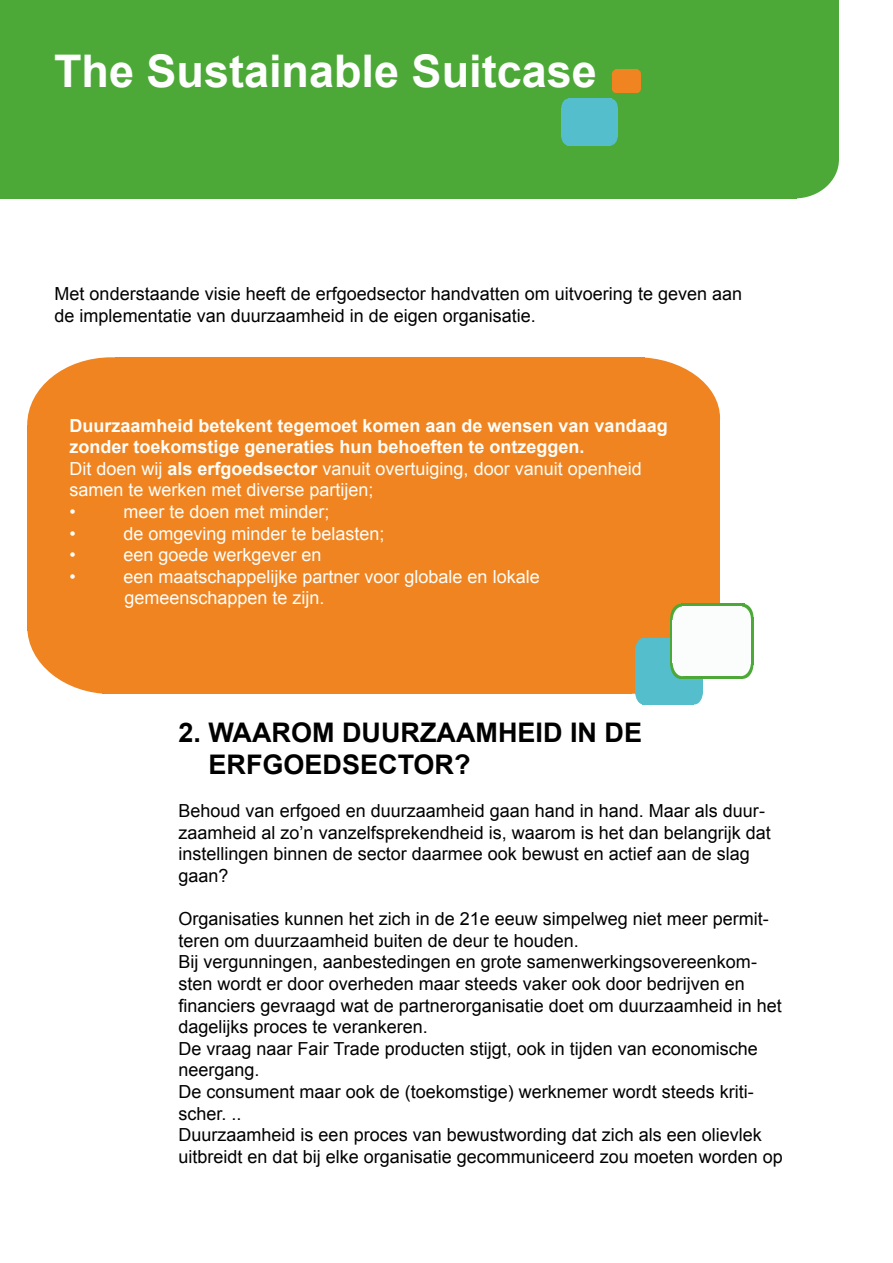
<style>
.page{position:relative;width:893px;height:1263px;background:#fff}
.page>*{position:absolute;margin:0;border:0;box-sizing:border-box;transform-origin:0 0}
.t1{font:700 45px "Arial";color:#fdfefd}
.t2{font:700 27px/32.4px "Arial";color:#000}
.t3{font:18px/21.6px "Arial";color:#000}
.t4{font:700 18px/21.6px "Arial";color:#fffefa}
.t5{font:18px/21.6px "Arial";color:#fffefa}
.s1{font-weight:400}
</style>
<div class="page">
<div style="left:0;top:0;width:839px;height:160px;background:#4da937"></div>
<div style="left:0;top:141px;width:796px;height:57px;background:#4da937"></div>
<div style="left:750px;top:120px;width:89px;height:78px;background:#4da937;border-radius:50%"></div>
<div style="left:561px;top:108px;width:47px;height:29px;background:#54becd"></div>
<div style="left:568px;top:99px;width:43px;height:14px;background:#54becd"></div>
<div style="left:561px;top:99px;width:14px;height:18px;background:#54becd;border-radius:50%"></div>
<div style="left:604px;top:99px;width:14px;height:17px;background:#54becd;border-radius:50%"></div>
<div style="left:606px;top:107px;width:12px;height:30px;background:#54becd"></div>
<div style="left:567px;top:131px;width:43px;height:14px;background:#54becd"></div>
<div style="left:603px;top:127px;width:15px;height:18px;background:#54becd;border-radius:50%"></div>
<div style="left:561px;top:127px;width:14px;height:18px;background:#54becd;border-radius:50%"></div>
<div style="left:612px;top:74px;width:24px;height:15px;background:#ef8421"></div>
<div style="left:616px;top:70px;width:22px;height:7px;background:#ef8421"></div>
<div style="left:612px;top:70px;width:7px;height:9px;background:#ef8421;border-radius:50%"></div>
<div style="left:634px;top:70px;width:7px;height:8px;background:#ef8421;border-radius:50%"></div>
<div style="left:635px;top:74px;width:6px;height:15px;background:#ef8421"></div>
<div style="left:615px;top:86px;width:22px;height:7px;background:#ef8421"></div>
<div style="left:634px;top:84px;width:7px;height:9px;background:#ef8421;border-radius:50%"></div>
<div style="left:612px;top:84px;width:7px;height:9px;background:#ef8421;border-radius:50%"></div>
<div style="left:27px;top:425px;width:569px;height:206px;background:#ef8421"></div>
<div style="left:115px;top:357px;width:529px;height:104px;background:#ef8421"></div>
<div style="left:27px;top:357px;width:168px;height:135px;background:#ef8421;border-radius:50%"></div>
<div style="left:552px;top:357px;width:168px;height:122px;background:#ef8421;border-radius:50%"></div>
<div style="left:578px;top:418px;width:142px;height:213px;background:#ef8421"></div>
<div style="left:103px;top:590px;width:529px;height:104px;background:#ef8421"></div>
<div style="left:546px;top:559px;width:174px;height:135px;background:#ef8421;border-radius:50%"></div>
<div style="left:27px;top:559px;width:168px;height:135px;background:#ef8421;border-radius:50%"></div>
<div style="left:635px;top:651px;width:56px;height:41px;background:#54becd"></div>
<div style="left:644px;top:638px;width:52px;height:20px;background:#54becd"></div>
<div style="left:635px;top:638px;width:16px;height:27px;background:#54becd;border-radius:50%"></div>
<div style="left:689px;top:650px;width:14px;height:42px;background:#54becd"></div>
<div style="left:642px;top:684px;width:52px;height:20px;background:#54becd"></div>
<div style="left:686px;top:678px;width:17px;height:26px;background:#54becd;border-radius:50%"></div>
<div style="left:635px;top:678px;width:16px;height:26px;background:#54becd;border-radius:50%"></div>
<svg style="left:670px;top:624px;width:3px;height:35px"></svg>
<svg style="left:683px;top:604px;width:57px;height:3px"></svg>
<svg style="left:670px;top:604px;width:20px;height:30px"></svg>
<div style="left:733px;top:604px;width:20px;height:27px;background:#4da937;border-radius:50%"></div>
<div style="left:736px;top:617px;width:17px;height:48px;background:#4da937"></div>
<div style="left:679px;top:656px;width:64px;height:23px;background:#4da937"></div>
<div style="left:732px;top:649px;width:21px;height:30px;background:#4da937;border-radius:50%"></div>
<svg style="left:670px;top:649px;width:20px;height:30px"></svg>
<div style="left:673px;top:621px;width:64px;height:42px;background:#fbfdfc"></div>
<div style="left:683px;top:607px;width:59px;height:21px;background:#fbfdfc"></div>
<div style="left:673px;top:607px;width:19px;height:27px;background:#fbfdfc;border-radius:50%"></div>
<div style="left:732px;top:606px;width:19px;height:26px;background:#fbfdfc;border-radius:50%"></div>
<div style="left:735px;top:619px;width:16px;height:44px;background:#fbfdfc"></div>
<div style="left:681px;top:655px;width:60px;height:21px;background:#fbfdfc"></div>
<div style="left:731px;top:648px;width:20px;height:28px;background:#fbfdfc;border-radius:50%"></div>
<div style="left:673px;top:648px;width:19px;height:28px;background:#fbfdfc;border-radius:50%"></div>
<h1 class="t1" style="left:54px;top:41px;width:544px">The Sustainable Suitcase</h1>
<p class="t3" style="left:55px;top:283px;width:689px">Met onderstaande visie heeft de erfgoedsector handvatten om uitvoering te geven aan de implementatie van duurzaamheid in de eigen organisatie.</p>
<p class="t4" style="left:69px;top:415px;width:600px">Duurzaamheid betekent tegemoet komen aan de wensen van vandaag zonder toekomstige generaties hun behoeften te ontzeggen.<br><span class="s1">Dit doen wij</span> als erfgoedsector <span class="s1">vanuit overtuiging, door vanuit openheid samen te werken met diverse partijen;<br>•</span></p>
<p class="t5" style="left:123px;top:501px;width:208px">meer te doen met minder;</p>
<p class="t5" style="left:69px;top:523px;width:8px">•</p>
<p class="t5" style="left:123px;top:523px;width:263px">de omgeving minder te belasten;</p>
<p class="t5" style="left:69px;top:544px;width:8px">•</p>
<p class="t5" style="left:123px;top:544px;width:200px">een goede werkgever en</p>
<p class="t5" style="left:69px;top:566px;width:8px">•</p>
<p class="t5" style="left:123px;top:566px;width:418px">een maatschappelijke partner voor globale en lokale gemeenschappen te zijn.</p>
<h2 class="t2" style="left:209px;top:717px;width:435px;text-indent:-30px">2. WAAROM DUURZAAMHEID IN DE<br>ERFGOEDSECTOR?</h2>
<p class="t3" style="left:179px;top:800px;width:594px">Behoud van erfgoed en duurzaamheid gaan hand in hand. Maar als duur&shy;zaamheid al zo’n vanzelfsprekendheid is, waarom is het dan belangrijk dat instellingen binnen de sector daarmee ook bewust en actief aan de slag gaan?</p>
<p class="t3" style="left:179px;top:908px;width:606px">Organisaties kunnen het zich in de 21e eeuw simpelweg niet meer permit&shy;teren om duurzaamheid buiten de deur te houden.<br>Bij vergunningen, aanbestedingen en grote samenwerkingsovereenkom&shy;sten wordt er door overheden maar steeds vaker ook door bedrijven en financiers gevraagd wat de partnerorganisatie doet om duurzaamheid in het dagelijks proces te verankeren.<br>De vraag naar Fair Trade producten stijgt, ook in tijden van economische neergang.<br>De consument maar ook de (toekomstige) werknemer wordt steeds kriti&shy;scher. ..<br>Duurzaamheid is een proces van bewustwording dat zich als een olievlek uitbreidt en dat bij elke organisatie gecommuniceerd zou moeten worden op</p>
</div>
